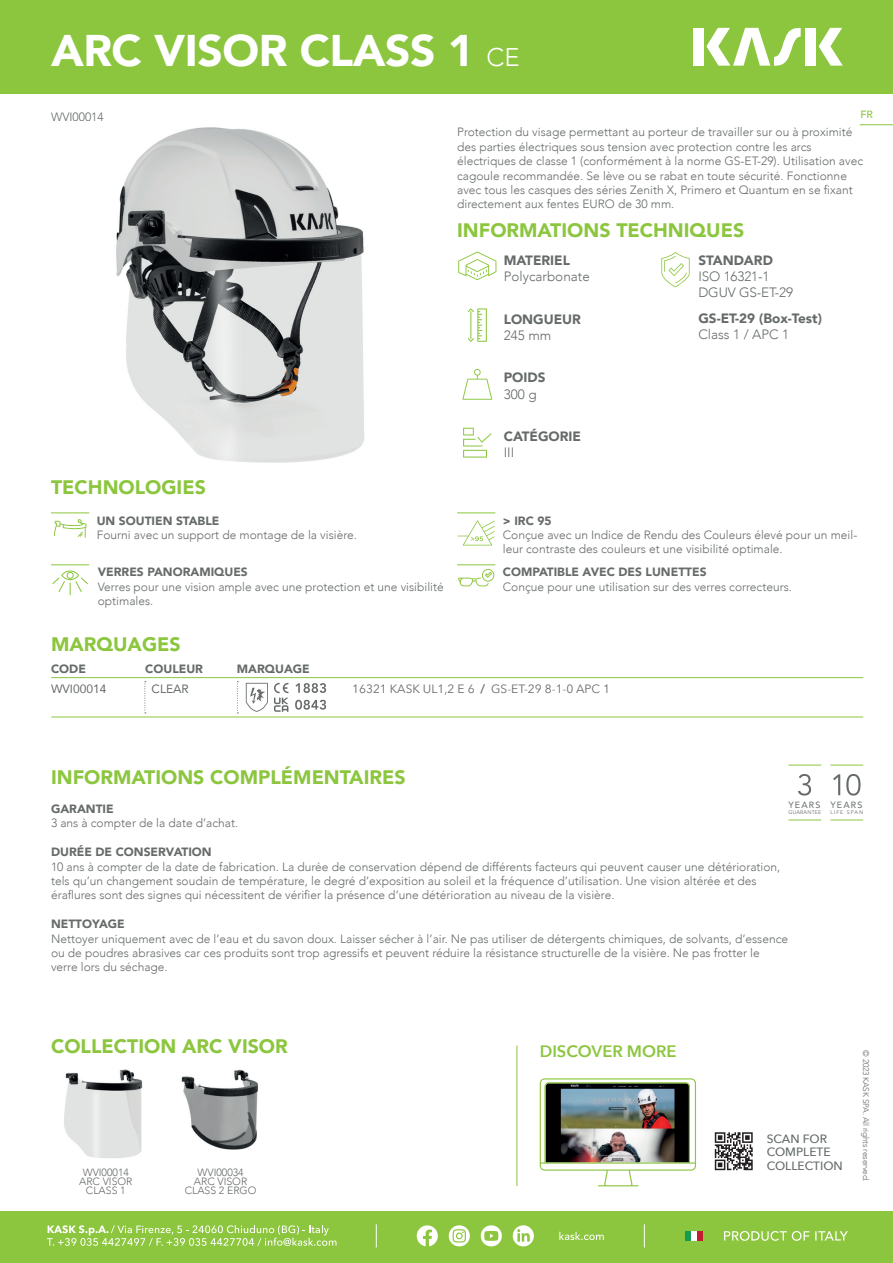
<style>
.page{position:relative;width:893px;height:1263px;background:#fff}
.page>*{position:absolute;margin:0;border:0;box-sizing:border-box;transform-origin:0 0}
.t1{font:900 44.25px "Avenir";letter-spacing:-.01em;color:#fff}
.t2{font:900 19.5px "Avenir";color:#8cc63e}
.t3{font:600 16.5px "Avenir Next";color:#8cc63e}
.t4{font:300 13.5px/16.2px "Avenir";color:#666b6a}
.t5{font:900 13.5px "Avenir";color:#666b6a}
.t6{font:300 12px/14.4px "Avenir";color:#666b6a}
.t7{font:900 12px "Avenir";color:#666b6a}
.t8{font:12px "Avenir Next";color:#666b6a}
.t9{font:500 12px/13.5px "Avenir Next";color:#666b6a}
.t10{font:12px "Avenir";color:#666b6a}
.t11{font:300 10.5px/9px "Avenir";color:#666b6a;text-align:center}
.t12{font:500 10.5px "Avenir";color:#8cc63e}
.t13{font:9px "Avenir";letter-spacing:.13em;color:#666b6a}
.t14{font:300 8.25px "Avenir";letter-spacing:-.02em;color:#666b6a}
.t15{font:5.25px "Avenir";letter-spacing:.035em;color:#666b6a}
.t16{font:5.25px "Avenir";letter-spacing:.19em;color:#666b6a}
.s1{font-weight:300;font-size:25.5px}
.s2{font-weight:600}
</style>
<div class="page">
<div style="left:0;top:1212px;width:893px;height:51px;background:#8cc63e"></div>
<div style="left:0;top:0;width:893px;height:94px;background:#8cc63e"></div>
<svg style="left:376px;top:1224px;width:1px;height:23px"></svg>
<svg style="left:644px;top:1224px;width:1px;height:23px"></svg>
<svg style="left:559px;top:1232px;width:45px;height:8px"></svg>
<svg style="left:449px;top:1225px;width:21px;height:21px"></svg>
<svg style="left:481px;top:1225px;width:21px;height:21px"></svg>
<svg style="left:513px;top:1225px;width:21px;height:21px"></svg>
<svg style="left:417px;top:1225px;width:21px;height:21px"></svg>
<div style="left:685px;top:1231px;width:6px;height:9px;background:#159c52"></div>
<div style="left:691px;top:1231px;width:6px;height:9px;background:#fff"></div>
<div style="left:697px;top:1231px;width:6px;height:9px;background:#c11f2e"></div>
<svg style="left:724px;top:1231px;width:124px;height:10px"></svg>
<div style="left:693px;top:28px;width:11px;height:38px;background:#fff"></div>
<div style="left:805px;top:28px;width:11px;height:38px;background:#fff"></div>
<svg style="left:819px;top:28px;width:24px;height:38px"></svg>
<svg style="left:706px;top:28px;width:95px;height:38px"></svg>
<hr style="left:860px;top:124px;width:33px;height:1px;background:#8cc63e">
<img style="left:540px;top:1078px;width:156px;height:109px">
<hr style="left:517px;top:1045px;width:1px;height:141px;background:#8cc63e">
<svg style="left:715px;top:1132px;width:38px;height:38px"></svg>
<svg style="left:47px;top:1225px;width:289px;height:21px"></svg>
<svg style="left:458px;top:251px;width:38px;height:29px"></svg>
<svg style="left:462px;top:369px;width:30px;height:31px"></svg>
<svg style="left:661px;top:252px;width:29px;height:35px"></svg>
<svg style="left:463px;top:428px;width:29px;height:30px"></svg>
<svg style="left:468px;top:308px;width:19px;height:34px"></svg>
<svg style="left:237px;top:681px;width:1px;height:32px"></svg>
<hr style="left:51px;top:677px;width:812px;height:1px;background:#8cc63e">
<svg style="left:145px;top:681px;width:1px;height:32px"></svg>
<hr style="left:51px;top:717px;width:812px;height:1px;background:#8cc63e">
<svg style="left:274px;top:683px;width:14px;height:29px"></svg>
<svg style="left:295px;top:700px;width:31px;height:10px"></svg>
<svg style="left:295px;top:683px;width:31px;height:10px"></svg>
<svg style="left:246px;top:683px;width:22px;height:29px"></svg>
<hr style="left:830px;top:765px;width:33px;height:1px;background:#8cc63e">
<hr style="left:830px;top:819px;width:33px;height:1px;background:#8cc63e">
<svg style="left:846px;top:774px;width:14px;height:21px"></svg>
<svg style="left:833px;top:774px;width:7px;height:21px"></svg>
<hr style="left:788px;top:765px;width:33px;height:1px;background:#8cc63e">
<hr style="left:788px;top:819px;width:33px;height:1px;background:#8cc63e">
<svg style="left:798px;top:774px;width:13px;height:21px"></svg>
<hr style="left:51px;top:564px;width:38px;height:1px;background:#8cc63e">
<svg style="left:52px;top:570px;width:36px;height:25px"></svg>
<hr style="left:457px;top:564px;width:38px;height:1px;background:#8cc63e">
<svg style="left:458px;top:569px;width:36px;height:17px"></svg>
<hr style="left:457px;top:512px;width:38px;height:1px;background:#8cc63e">
<svg style="left:458px;top:520px;width:37px;height:25px"></svg>
<hr style="left:51px;top:512px;width:38px;height:1px;background:#8cc63e">
<svg style="left:54px;top:519px;width:32px;height:19px"></svg>
<img style="left:116px;top:127px;width:249px;height:336px">
<img style="left:64px;top:1069px;width:79px;height:90px">
<img style="left:181px;top:1069px;width:77px;height:81px">
<h1 class="t1" style="left:51px;top:12px;width:470px">ARC VISOR CLASS 1 <span class="s1">CE</span></h1>
<p class="t6" style="left:51px;top:110px;width:54px">WVI00014</p>
<p class="t12" style="left:860px;top:105px;width:14px">FR</p>
<p class="t6" style="left:457px;top:125px;width:408px">Protection du visage permettant au porteur de travailler sur ou à proximité des parties électriques sous tension avec protection contre les arcs électriques de classe 1 (conformément à la norme GS-ET-29). Utilisation avec cagoule recommandée. Se lève ou se rabat en toute sécurité. Fonctionne avec tous les casques des séries Zenith X, Primero et Quantum en se fixant directement aux fentes EURO de 30 mm.</p>
<h2 class="t2" style="left:51px;top:470px;width:156px">TECHNOLOGIES</h2>
<p class="t7" style="left:97px;top:510px;width:124px">UN SOUTIEN STABLE</p>
<p class="t6" style="left:97px;top:528px;width:262px">Fourni avec un support de montage de la visière.</p>
<p class="t7" style="left:98px;top:562px;width:151px">VERRES PANORAMIQUES</p>
<p class="t6" style="left:98px;top:579px;width:347px">Verres pour une vision ample avec une protection et une visibilité optimales.</p>
<h2 class="t2" style="left:457px;top:213px;width:289px">INFORMATIONS TECHNIQUES</h2>
<p class="t5" style="left:504px;top:249px;width:68px">MATERIEL</p>
<p class="t4" style="left:504px;top:268px;width:88px">Polycarbonate</p>
<p class="t5" style="left:698px;top:249px;width:76px">STANDARD</p>
<p class="t4" style="left:698px;top:268px;width:96px">ISO 16321-1<br>DGUV GS-ET-29</p>
<p class="t5" style="left:698px;top:306px;width:125px">GS-ET-29 (Box-Test)</p>
<p class="t4" style="left:698px;top:326px;width:92px">Class 1 / APC 1</p>
<p class="t5" style="left:504px;top:307px;width:79px">LONGUEUR</p>
<p class="t4" style="left:504px;top:327px;width:49px">245 mm</p>
<p class="t5" style="left:504px;top:366px;width:43px">POIDS</p>
<p class="t4" style="left:504px;top:386px;width:34px">300 g</p>
<p class="t5" style="left:504px;top:425px;width:79px">CATÉGORIE</p>
<p class="t4" style="left:504px;top:445px;width:12px">III</p>
<p class="t7" style="left:503px;top:510px;width:50px">&gt; IRC 95</p>
<p class="t6" style="left:503px;top:528px;width:356px">Conçue avec un Indice de Rendu des Couleurs élevé pour un meil&shy;leur contraste des couleurs et une visibilité optimale.</p>
<p class="t7" style="left:503px;top:562px;width:205px">COMPATIBLE AVEC DES LUNETTES</p>
<p class="t6" style="left:503px;top:579px;width:291px">Conçue pour une utilisation sur des verres correcteurs.</p>
<h2 class="t2" style="left:51px;top:627px;width:131px">MARQUAGES</h2>
<p class="t7" style="left:51px;top:658px;width:36px">CODE</p>
<p class="t7" style="left:145px;top:658px;width:59px">COULEUR</p>
<p class="t7" style="left:237px;top:658px;width:74px">MARQUAGE</p>
<p class="t10" style="left:51px;top:679px;width:57px">WVI00014</p>
<p class="t10" style="left:152px;top:679px;width:39px">CLEAR</p>
<p class="t8" style="left:352px;top:679px;width:260px">16321 KASK UL1,2 E 6 <span class="s2">/</span> GS-ET-29 8-1-0 APC 1</p>
<h2 class="t2" style="left:51px;top:761px;width:356px">INFORMATIONS COMPLÉMENTAIRES</h2>
<p class="t7" style="left:51px;top:798px;width:64px">GARANTIE</p>
<p class="t6" style="left:51px;top:816px;width:189px">3 ans à compter de la date d’achat.</p>
<p class="t7" style="left:51px;top:842px;width:162px">DURÉE DE CONSERVATION</p>
<p class="t6" style="left:51px;top:859px;width:731px">10 ans à compter de la date de fabrication. La durée de conservation dépend de différents facteurs qui peuvent causer une détérioration, tels qu’un changement soudain de température, le degré d’exposition au soleil et la fréquence d’utilisation. Une vision altérée et des éraflures sont des signes qui nécessitent de vérifier la présence d’une détérioration au niveau de la visière.</p>
<p class="t7" style="left:51px;top:914px;width:75px">NETTOYAGE</p>
<p class="t6" style="left:51px;top:931px;width:739px">Nettoyer uniquement avec de l’eau et du savon doux. Laisser sécher à l’air. Ne pas utiliser de détergents chimiques, de solvants, d’essence ou de poudres abrasives car ces produits sont trop agressifs et peuvent réduire la résistance structurelle de la visière. Ne pas frotter le verre lors du séchage.</p>
<p class="t13" style="left:788px;top:798px;width:34px">YEARS</p>
<p class="t15" style="left:788px;top:809px;width:34px">GUARANTEE</p>
<p class="t13" style="left:830px;top:798px;width:34px">YEARS</p>
<p class="t16" style="left:830px;top:809px;width:34px">LIFE SPAN</p>
<h2 class="t2" style="left:51px;top:1029px;width:238px">COLLECTION ARC VISOR</h2>
<p class="t11" style="left:79px;top:1168px;width:55px">WVI00014<br>ARC VISOR<br>CLASS 1</p>
<p class="t11" style="left:185px;top:1168px;width:73px">WVI00034<br>ARC VISOR<br>CLASS 2 ERGO</p>
<h3 class="t3" style="left:540px;top:1037px;width:138px">DISCOVER MORE</h3>
<p class="t14" style="left:871px;top:1050px;width:133px;rotate:90deg">© 2023 KASK SPA. All rights reserved.</p>
<p class="t9" style="left:767px;top:1131px;width:77px">SCAN FOR<br>COMPLETE<br>COLLECTION</p>
</div>
